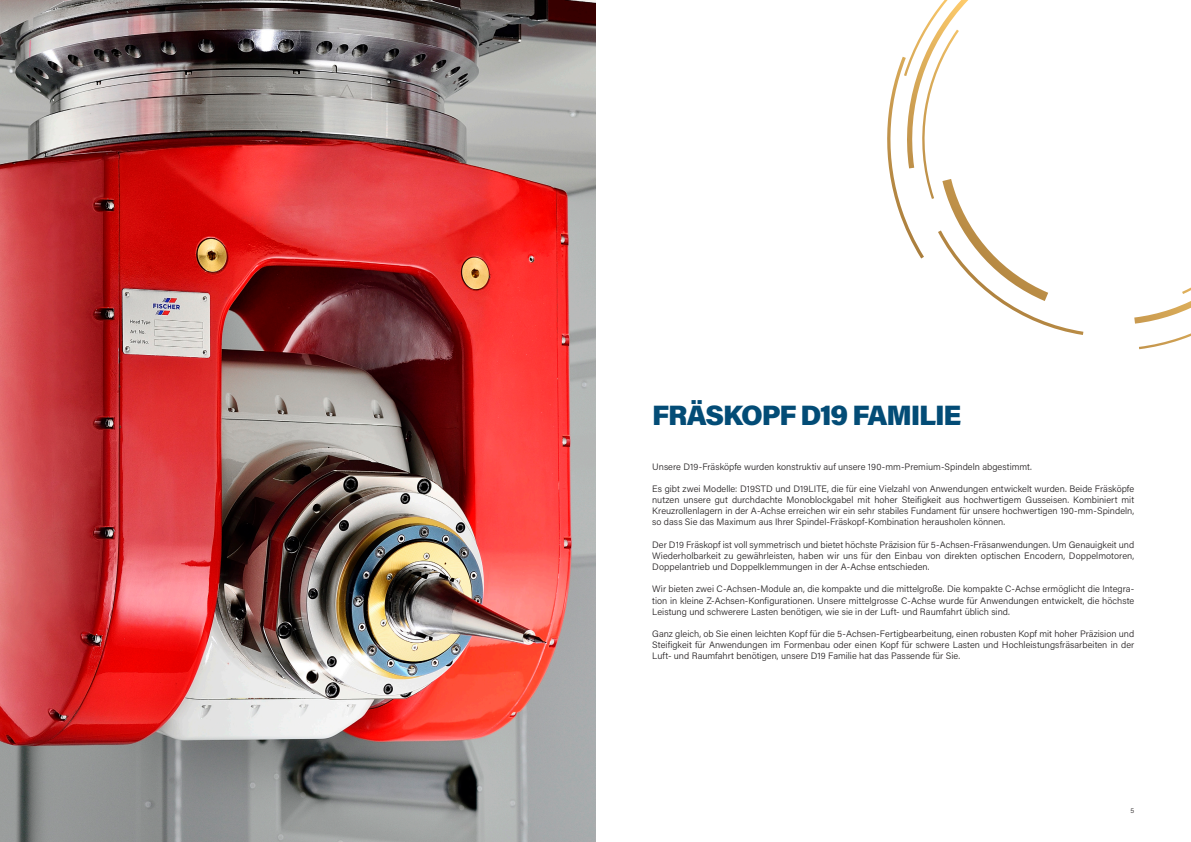
<style>
.page{position:relative;width:1191px;height:842px;background:#fff}
.page>*{position:absolute;margin:0;border:0;box-sizing:border-box;transform-origin:0 0}
.t1{font:900 28px "Acumin Pro";letter-spacing:-.045em;color:#034c76}
.t2{font:300 9.3px/11.2px "Acumin Pro";letter-spacing:.005em;color:#231f20;text-align:justify}
.t3{font:300 7px "Acumin Pro";color:#231f20}
</style>
<div class="page">
<img style="left:0;top:0;width:595px;height:842px">
<svg style="left:887px;top:0;width:304px;height:349px"></svg>
<h1 class="t1" style="left:652px;top:395px;width:311px">FRÄSKOPF D19 FAMILIE</h1>
<p class="t2" style="left:652px;top:460px;width:381px">Unsere D19-Fräsköpfe wurden konstruktiv auf unsere 190-mm-Premium-Spindeln abgestimmt.</p>
<p class="t2" style="left:652px;top:483px;width:483px">Es gibt zwei Modelle: D19STD und D19LITE, die für eine Vielzahl von Anwendungen entwickelt wurden. Beide Fräsköpfe nutzen unsere gut durchdachte Monoblockgabel mit hoher Steifigkeit aus hochwertigem Gusseisen. Kombiniert mit Kreuzrollenlagern in der A-Achse erreichen wir ein sehr stabiles Fundament für unsere hochwertigen 190-mm-Spindeln, so dass Sie das Maximum aus Ihrer Spindel-Fräskopf-Kombination herausholen können.</p>
<p class="t2" style="left:652px;top:539px;width:483px">Der D19 Fräskopf ist voll symmetrisch und bietet höchste Präzision für 5-Achsen-Fräsanwendungen. Um Genauigkeit und Wiederholbarkeit zu gewährleisten, haben wir uns für den Einbau von direkten optischen Encodern, Doppelmotoren, Doppelantrieb und Doppelklemmungen in der A-Achse entschieden.</p>
<p class="t2" style="left:652px;top:583px;width:483px">Wir bieten zwei C-Achsen-Module an, die kompakte und die mittelgroße. Die kompakte C-Achse ermöglicht die Integra&shy;tion in kleine Z-Achsen-Konfigurationen. Unsere mittelgrosse C-Achse wurde für Anwendungen entwickelt, die höchste Leistung und schwerere Lasten benötigen, wie sie in der Luft- und Raumfahrt üblich sind.</p>
<p class="t2" style="left:652px;top:628px;width:483px">Ganz gleich, ob Sie einen leichten Kopf für die 5-Achsen-Fertigbearbeitung, einen robusten Kopf mit hoher Präzision und Steifigkeit für Anwendungen im Formenbau oder einen Kopf für schwere Lasten und Hochleistungsfräsarbeiten in der Luft- und Raumfahrt benötigen, unsere D19 Familie hat das Passende für Sie.</p>
<p class="t3" style="left:1130px;top:806px;width:5px">5</p>
</div>
